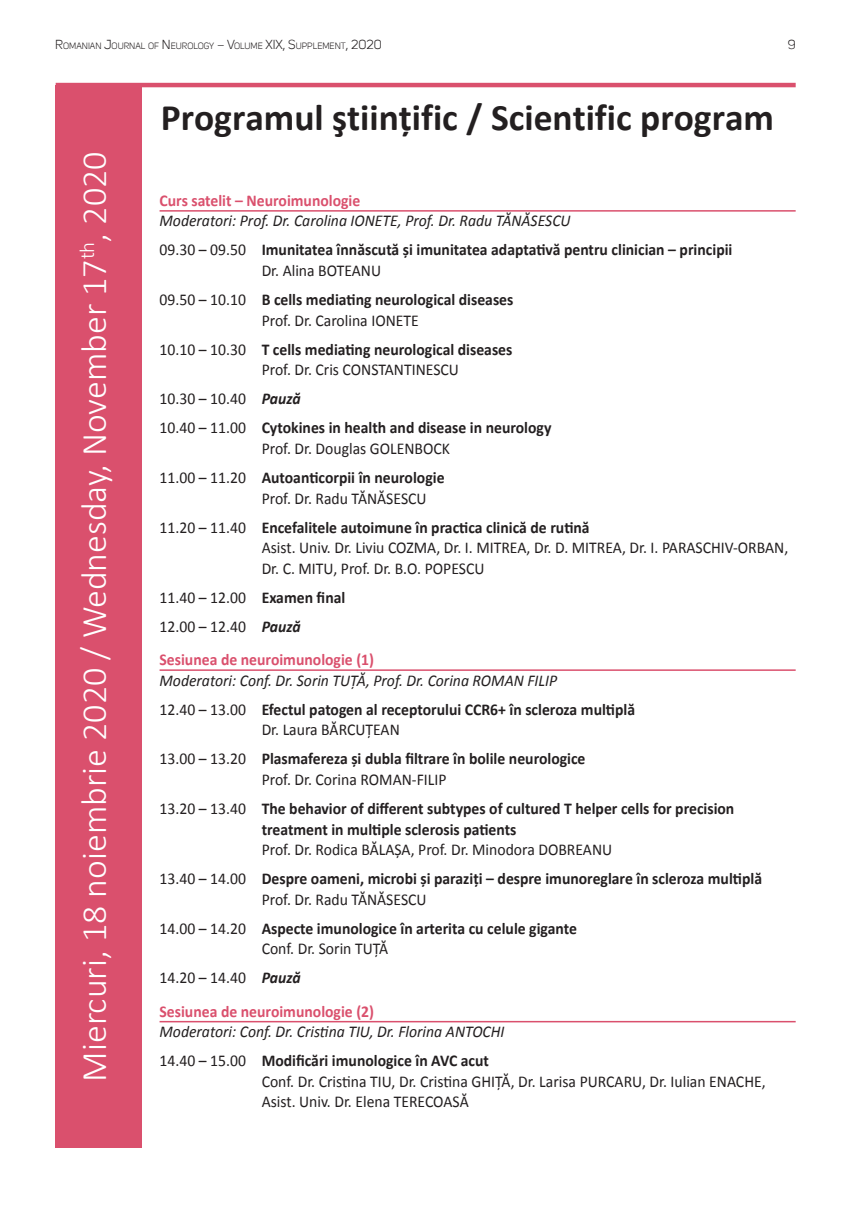
<style>
.page{position:relative;width:851px;height:1212px;background:#fff}
.page>*{position:absolute;margin:0;border:0;box-sizing:border-box;transform-origin:0 0}
.t1{font:700 37.5px "Calibri";color:#231f20}
.t2{font:300 36px "Calibri";color:#fff}
.t3{font:700 16.5px/29.1px "Calibri";color:#231f20;scale:.95 1}
.t4{font:16.5px/29.1px "Calibri";color:#231f20;scale:.95 1}
.t5{font:italic 16.5px/29.1px "Calibri";color:#231f20;scale:.95 1}
.t6{font:700 16.5px "Calibri";color:#da506d;scale:.95 1}
.t7{font:12.75px "Uni Sans";color:#231f20}
.t8{font:8.85px "Uni Sans";color:#231f20}
.s1{font-size:12.75px}
.s2{font-weight:400;font-style:italic}
.s3{font-weight:400}
.s4{font-weight:700;font-style:italic}
.s5{font-weight:700}
.s6{font-style:normal}
.s7{font-weight:700;font-style:normal}
</style>
<div class="page">
<hr style="left:159px;top:210px;width:636px;height:2px;background:#da506d">
<hr style="left:159px;top:669px;width:636px;height:2px;background:#da506d">
<hr style="left:159px;top:1021px;width:636px;height:1px;background:#da506d">
<div style="left:56px;top:85px;width:86px;height:1063px;background:#da506d"></div>
<hr style="left:56px;top:83px;width:739px;height:4px;background:#da506d">
<p class="t8" style="left:55px;top:41px;width:328px"><span class="s1">R</span>OMANIAN <span class="s1">J</span>OURNAL OF <span class="s1">N</span> EUROLOGY <span class="s1">– V</span>OLUME <span class="s1">XIX,</span> <span class="s1">S</span>UPPLEMENT<span class="s1">, 2020</span></p>
<p class="t7" style="left:787px;top:38px;width:9px">9</p>
<h2 class="t2" style="left:72px;top:1081px;width:931px;rotate:-90deg">Miercuri, 18 noiembrie 2020 / Wednesday, November 17<sup>th</sup>, 2020</h2>
<h1 class="t1" style="left:161px;top:94px;width:614px">Programul ştiinţific / Scientific program</h1>
<p class="t6" style="left:159px;top:190px;width:213px">Curs satelit – Neuroimunologie</p>
<p class="t3" style="left:159px;top:206px;width:604px"><span class="s2">Moderatori: Prof. Dr. Carolina IONETE, Prof. Dr. Radu TĂNĂSESCU<br></span><span class="s3">09.30 – 09.50</span> Imunitatea înnăscută și imunitatea adaptativă pentru clinician – principii</p>
<p class="t3" style="left:159px;top:255px;width:374px;text-indent:102px"><span class="s3">Dr. Alina BOTEANU<br>09.50 – 10.10</span> B cells mediating neurological diseases</p>
<p class="t3" style="left:159px;top:305px;width:373px;text-align:center"><span class="s3">Prof. Dr. Carolina IONETE<br>10.10 – 10.30</span> T cells mediating neurological diseases</p>
<p class="t4" style="left:159px;top:354px;width:414px;text-indent:102px">Prof. Dr. Cris CONSTANTINESCU<br>10.30 – 10.40 <span class="s4">Pauză<br></span>10.40 – 11.00 <span class="s5">Cytokines in health and disease in neurology</span></p>
<p class="t4" style="left:159px;top:433px;width:307px;text-indent:102px">Prof. Dr. Douglas GOLENBOCK<br>11.00 – 11.20 <span class="s5">Autoanticorpii în neurologie</span></p>
<p class="t3" style="left:159px;top:483px;width:454px;text-indent:102px"><span class="s3">Prof. Dr. Radu TĂNĂSESCU<br>11.20 – 11.40</span> Encefalitele autoimune în practica clinică de rutină</p>
<p class="t4" style="left:261px;top:537px;width:555px;line-height:20.5px">Asist. Univ. Dr. Liviu COZMA, Dr. I. MITREA, Dr. D. MITREA, Dr. I. PARASCHIV-ORBAN,<br>Dr. C. MITU, Prof. Dr. B.O. POPESCU</p>
<p class="t4" style="left:159px;top:582px;width:197px">11.40 – 12.00 <span class="s5">Examen final<br></span>12.00 – 12.40 <span class="s4">Pauză</span></p>
<p class="t6" style="left:159px;top:649px;width:227px">Sesiunea de neuroimunologie (1)</p>
<p class="t5" style="left:159px;top:665px;width:502px">Moderatori: Conf. Dr. Sorin TUŢĂ, Prof. Dr. Corina ROMAN FILIP<br><span class="s6">12.40 – 13.00</span> <span class="s7">Efectul patogen al receptorului CCR6+ în scleroza multiplă</span></p>
<p class="t3" style="left:159px;top:714px;width:450px;text-indent:102px"><span class="s3">Dr. Laura BĂRCUȚEAN<br>13.00 – 13.20</span> Plasmafereza și dubla filtrare în bolile neurologice</p>
<p class="t3" style="left:159px;top:764px;width:606px;text-indent:102px"><span class="s3">Prof. Dr. Corina ROMAN-FILIP<br>13.20 – 13.40</span> The behavior of different subtypes of cultured T helper cells for precision</p>
<p class="t3" style="left:261px;top:814px;width:270px">treatment in multiple sclerosis patients</p>
<p class="t3" style="left:159px;top:834px;width:635px;text-indent:102px"><span class="s3">Prof. Dr. Rodica BĂLAȘA, Prof. Dr. Minodora DOBREANU<br>13.40 – 14.00</span> Despre oameni, microbi și paraziți – despre imunoreglare în scleroza multiplă</p>
<p class="t3" style="left:159px;top:884px;width:441px;text-indent:102px"><span class="s3">Prof. Dr. Radu TĂNĂSESCU<br>14.00 – 14.20</span> Aspecte imunologice în arterita cu celule gigante</p>
<p class="t4" style="left:159px;top:933px;width:242px;text-indent:102px">Conf. Dr. Sorin TUȚĂ<br>14.20 – 14.40 <span class="s4">Pauză</span></p>
<p class="t6" style="left:159px;top:1001px;width:227px">Sesiunea de neuroimunologie (2)</p>
<p class="t5" style="left:159px;top:1016px;width:364px">Moderatori: Conf. Dr. Cristina TIU, Dr. Florina ANTOCHI<br><span class="s6">14.40 – 15.00</span> <span class="s7">Modificări imunologice în AVC acut</span></p>
<p class="t4" style="left:261px;top:1070px;width:532px;line-height:20.5px">Conf. Dr. Cristina TIU, Dr. Cristina GHIȚĂ, Dr. Larisa PURCARU, Dr. Iulian ENACHE,<br>Asist. Univ. Dr. Elena TERECOASĂ</p>
</div>
